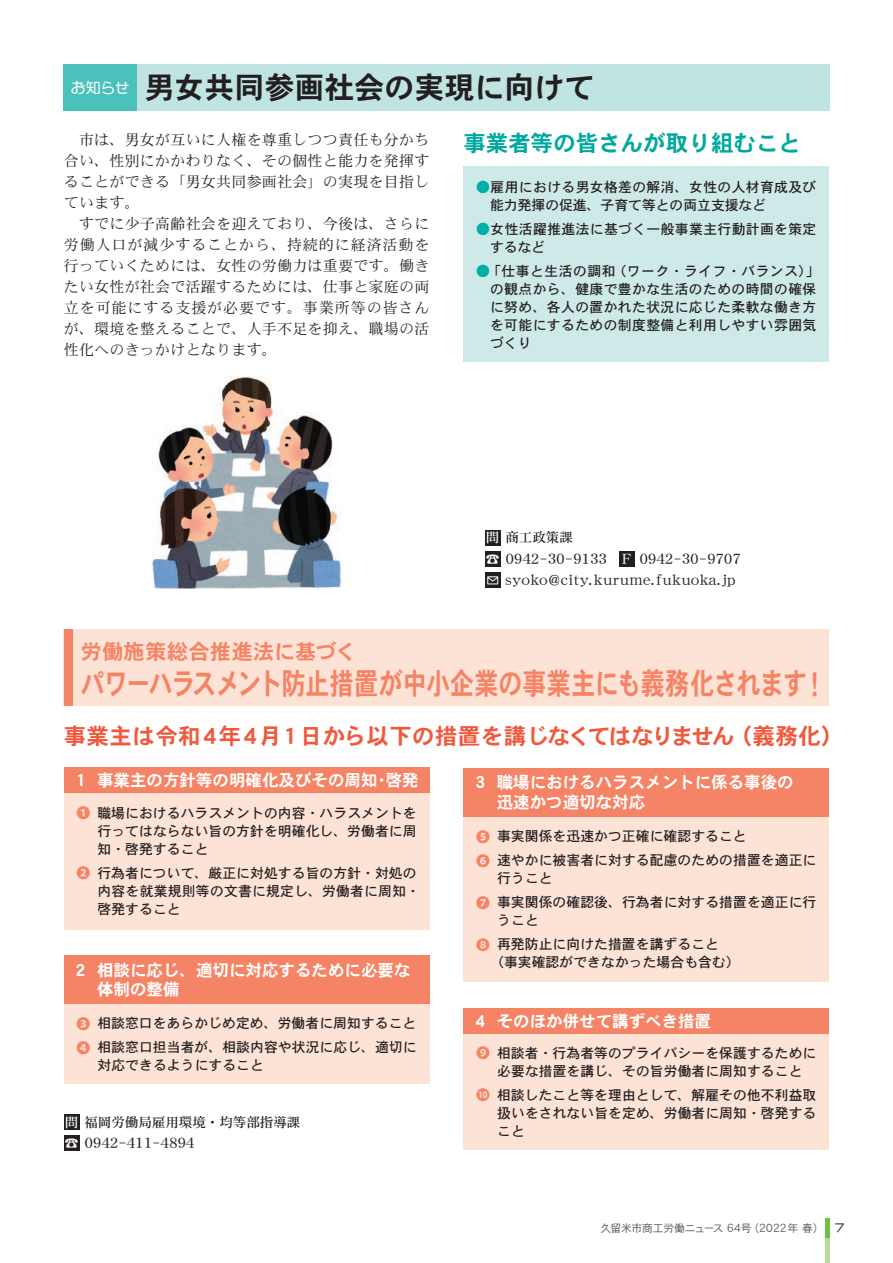
<style>
.page{position:relative;width:893px;height:1263px;background:#fff}
.page>*{position:absolute;margin:0;border:0;box-sizing:border-box;transform-origin:0 0}
.t1{font:30px "DFHS Gothic W7 WINP RKSJ H";letter-spacing:-.015em;color:#f48465;scale:.8 1}
.t2{font:30px "DFHS Gothic W7 WINP RKSJ H";color:#231f20}
.t3{font:22.5px "DFHS Gothic W7 WINP RKSJ H";letter-spacing:.02em;color:#f0593e}
.t4{font:22.5px "DFHS Gothic W7 WINP RKSJ H";color:#00a99d}
.t5{font:21px "DFHS Gothic W7 WINP RKSJ H";letter-spacing:.025em;color:#f48465}
.t6{font:16.5px/19.5px "DFHS Gothic W7 WINP RKSJ H";color:#fff}
.t7{font:15px/21px "DFHS Mincho W3 WINP RKSJ H";letter-spacing:.015em;color:#231f20}
.t8{font:13.8px/18px "DFHS Gothic W5 WINP RKSJ H";color:#231f20}
.t9{font:13.8px/18px "DFHS Gothic W5 WINP RKSJ H";letter-spacing:.025em;color:#231f20}
.t10{font:13.8px/18px "DFHS Gothic W5 WINP RKSJ H";letter-spacing:.02em;color:#231f20}
.t11{font:13.8px/21.3px "DFHS Mincho W5 WINP RKSJ H";letter-spacing:.05em;color:#231f20}
.t12{font:13.8px "DFHS Mincho W5 WINP RKSJ H";color:#231f20}
.t13{font:13.5px "DFHS Mincho W5 WINP RKSJ H";color:#231f20}
.t14{font:10.8px "DFHS Gothic W3 WINP RKSJ H";letter-spacing:-.04em;color:#57585a}
.s1{color:#00afa5}
.s2{color:#fff}
.s3{font-family:"Koz Go Pr 6 N";font-size:13.5px;color:#fff}
.s4{font-family:"Koz Go Pr 6 N";font-weight:700;color:#f48465}
.s5{font-family:"Koz Go Pr 6 N";color:#f48465}
.s6{font-size:11.4px}
.s7{font-family:"Blair Md ITCTT Medium";font-size:12px}
</style>
<div class="page">
<div style="left:64px;top:1003px;width:365px;height:81px;background:#fde2d6"></div>
<div style="left:463px;top:1033px;width:366px;height:117px;background:#fde2d6"></div>
<hr style="left:825px;top:1237px;width:4px;height:26px;background:#b6da9b">
<hr style="left:825px;top:1218px;width:4px;height:19px;background:#71bf44">
<div style="left:137px;top:64px;width:692px;height:47px;background:#bfe4e1"></div>
<div style="left:64px;top:64px;width:73px;height:47px;background:#4ac1ba"></div>
<div style="left:485px;top:530px;width:16px;height:16px;background:#231f20"></div>
<div style="left:485px;top:551px;width:16px;height:16px;background:#231f20"></div>
<div style="left:619px;top:551px;width:16px;height:16px;background:#231f20"></div>
<div style="left:485px;top:572px;width:16px;height:16px;background:#231f20"></div>
<div style="left:64px;top:1135px;width:16px;height:16px;background:#231f20"></div>
<img style="left:152px;top:376px;width:189px;height:213px">
<div style="left:64px;top:629px;width:765px;height:77px;background:#fde2d6"></div>
<div style="left:64px;top:629px;width:8px;height:77px;background:#f48465"></div>
<div style="left:64px;top:793px;width:365px;height:136px;background:#fde2d6"></div>
<div style="left:463px;top:816px;width:366px;height:166px;background:#fde2d6"></div>
<div style="left:463px;top:166px;width:366px;height:195px;background:#ceeae8"></div>
<div style="left:64px;top:767px;width:365px;height:26px;background:#f48465"></div>
<div style="left:463px;top:1008px;width:366px;height:25px;background:#f48465"></div>
<div style="left:64px;top:955px;width:365px;height:48px;background:#f48465"></div>
<div style="left:463px;top:767px;width:366px;height:49px;background:#f48465"></div>
<div style="left:64px;top:1114px;width:16px;height:16px;background:#231f20"></div>
<h1 class="t2" style="left:71px;top:72px;width:525px"><sup>お知らせ</sup> 男女共同参画社会の実現に向けて</h1>
<p class="t7" style="left:64px;top:129px;width:367px">　市は、男女が互いに人権を尊重しつつ責任も分かち合い、性別にかかわりなく、その個性と能力を発揮することができる「男女共同参画社会」の実現を目指しています。<br>　すでに少子高齢社会を迎えており、今後は、さらに労働人口が減少することから、持続的に経済活動を行っていくためには、女性の労働力は重要です。働きたい女性が社会で活躍するためには、仕事と家庭の両立を可能にする支援が必要です。事業所等の皆さんが、環境を整えることで、人手不足を抑え、職場の活性化へのきっかけとなります。</p>
<h2 class="t4" style="left:463px;top:132px;width:339px">事業者等の皆さんが取り組むこと</h2>
<p class="t10" style="left:490px;top:178px;width:328px;text-indent:-14px"><span class="s1">●</span>雇用における男女格差の解消、女性の人材育成及び能力発揮の促進、子育て等との両立支援など</p>
<p class="t10" style="left:490px;top:220px;width:328px;text-indent:-14px"><span class="s1">●</span>女性活躍推進法に基づく一般事業主行動計画を策定するなど</p>
<p class="t9" style="left:490px;top:262px;width:331px;text-indent:-14px"><span class="s1">●</span>「仕事と生活の調和（ワーク・ライフ・バランス）」の観点から、健康で豊かな生活のための時間の確保に努め、各人の置かれた状況に応じた柔軟な働き方を可能にするための制度整備と利用しやすい雰囲気づくり</p>
<p class="t13" style="left:486px;top:531px;width:88px"><span class="s2">問</span>商工政策課</p>
<p class="t11" style="left:486px;top:548px;width:256px"><span class="s3">☎</span> 0942－30－9133 <span class="s2">Ｆ</span> 0942－30－9707 <span class="s2">✉</span> syoko@city.kurume.fukuoka.jp</p>
<h3 class="t5" style="left:81px;top:641px;width:277px">労働施策総合推進法に基づく</h3>
<h1 class="t1" style="left:81px;top:668px;width:934px">パワーハラスメント防止措置が中小企業の事業主にも義務化されます！</h1>
<h2 class="t3" style="left:64px;top:725px;width:781px">事業主は令和4年4月1日から以下の措置を講じなくてはなりません（義務化）</h2>
<p class="t6" style="left:72px;top:770px;width:348px">１事業主の方針等の明確化及びその周知・啓発</p>
<p class="t8" style="left:98px;top:804px;width:321px;text-align:justify;text-indent:-21px"><span class="s4">❶</span> 職場におけるハラスメントの内容・ハラスメントを行ってはならない旨の方針を明確化し、労働者に周知・啓発すること</p>
<p class="t8" style="left:98px;top:864px;width:324px;text-indent:-21px"><span class="s4">❷</span> 行為者について、厳正に対処する旨の方針・対処の内容を就業規則等の文書に規定し、労働者に周知・啓発すること</p>
<p class="t6" style="left:97px;top:960px;width:315px;text-indent:-25px">２相談に応じ、適切に対応するために必要な体制の整備</p>
<p class="t6" style="left:497px;top:773px;width:298px;text-indent:-25px">３職場におけるハラスメントに係る事後の迅速かつ適切な対応</p>
<p class="t8" style="left:476px;top:824px;width:342px;line-height:24px"><span class="s4">❺</span> 事実関係を迅速かつ正確に確認すること<br><span class="s4">❻</span> 速やかに被害者に対する配慮のための措置を適正に</p>
<p class="t8" style="left:476px;top:866px;width:342px;line-height:24.2px;text-indent:21px">行うこと　　　　<br><span class="s4">❼</span> 事実関係の確認後、行為者に対する措置を適正に行</p>
<p class="t8" style="left:476px;top:908px;width:244px;line-height:24.2px;text-indent:21px">うこと<br><span class="s5">❽</span> 再発防止に向けた措置を講ずること</p>
<p class="t8" style="left:490px;top:953px;width:251px">（事実確認ができなかった場合も含む）</p>
<p class="t8" style="left:77px;top:1014px;width:341px"><span class="s4">❸</span> 相談窓口をあらかじめ定め、労働者に周知すること</p>
<p class="t6" style="left:472px;top:1011px;width:241px">４そのほか併せて講ずべき措置</p>
<p class="t8" style="left:98px;top:1038px;width:321px;text-indent:-21px"><span class="s4">❹</span> 相談窓口担当者が、相談内容や状況に応じ、適切に対応できるようにすること</p>
<p class="t8" style="left:476px;top:1044px;width:342px;text-align:center"><span class="s5">❾</span> 相談者・行為者等のプライバシーを保護するために必要な措置を講じ、その旨労働者に周知すること</p>
<p class="t8" style="left:497px;top:1086px;width:321px;text-align:justify">相談したこと等を理由として、解雇その他不利益取扱いをされない旨を定め、労働者に周知・啓発すること</p>
<p class="t13" style="left:65px;top:1115px;width:237px"><span class="s2">問</span>福岡労働局雇用環境・均等部指導課</p>
<p class="t12" style="left:65px;top:1136px;width:131px"><span class="s3">☎</span> 0942－411－4894</p>
<p class="t14" style="left:600px;top:1222px;width:246px">久留米市商工労働ニュース <span class="s6">64</span>号（<span class="s6">2022</span>年春） <span class="s7">7</span></p>
</div>
